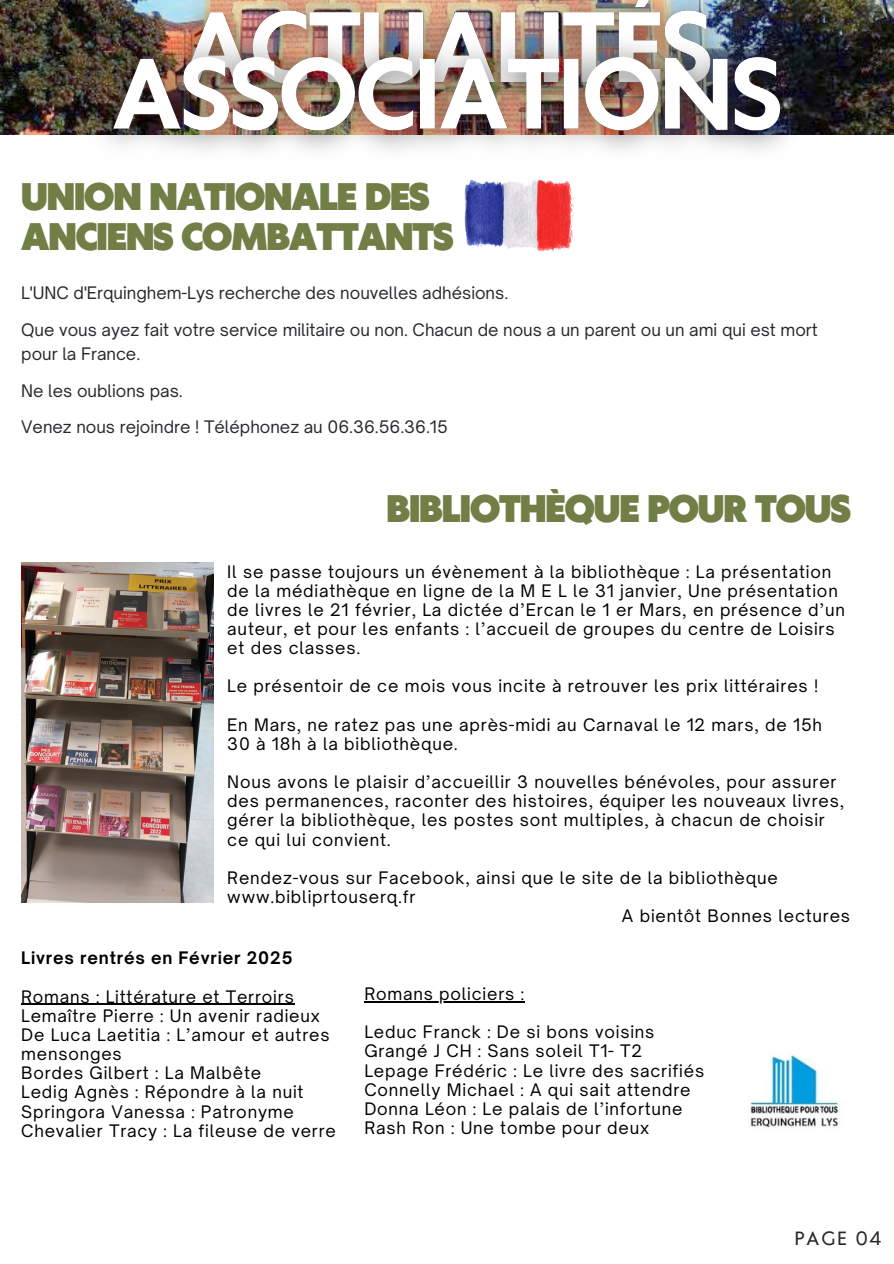
<style>
.page{position:relative;width:894px;height:1264px;background:#fff}
.page>*{position:absolute;margin:0;border:0;box-sizing:border-box;transform-origin:0 0}
.t1{font:900 36px/39.3px "Klein Text";letter-spacing:-.03em;color:#717f46}
.t2{font:18px "Klein Text";letter-spacing:.1em;color:#2b282d}
.t3{font:16.5px/19.2px "Open Sauce One";letter-spacing:.05em;color:#000}
.t4{font:16.5px/24px "Open Sauce One";color:#2b282d}
.t5{font:700 16.5px "Open Sauce One";letter-spacing:.05em;color:#000}
</style>
<div class="page">
<img style="left:0;top:0;width:893px;height:134px">
<img style="left:749px;top:1055px;width:91px;height:73px">
<img style="left:21px;top:562px;width:193px;height:340px">
<img style="left:464px;top:179px;width:110px;height:73px">
<hr style="left:21px;top:1003px;width:273px;height:1px;background:#000">
<hr style="left:364px;top:1001px;width:160px;height:1px;background:#000">
<img style="left:72px;top:0;width:748px;height:151px">
<p class="t1" style="left:21px;top:180px;width:434px">UNION NATIONALE DES<br>ANCIENS COMBATTANTS</p>
<p class="t4" style="left:21px;top:281px;width:488px">L'UNC d'Erquinghem-Lys recherche des nouvelles adhésions.</p>
<h2 class="t4" style="left:21px;top:317px;width:798px">Que vous ayez fait votre service militaire ou non. Chacun de nous a un parent ou un ami qui est mort pour la France.</h2>
<p class="t4" style="left:21px;top:378px;width:163px">Ne les oublions pas.</p>
<p class="t4" style="left:21px;top:415px;width:428px">Venez nous rejoindre ! Téléphonez au 06.36.56.36.15</p>
<p class="t1" style="left:386px;top:491px;width:466px">BIBLIOTHÈQUE POUR TOUS</p>
<p class="t3" style="left:227px;top:561px;width:619px">Il se passe toujours un évènement à la bibliothèque : La présentation de la médiathèque en ligne de la M E L le 31 janvier, Une présentation de livres le 21 février, La dictée d’Ercan le 1 er Mars, en présence d’un auteur, et pour les enfants : l’accueil de groupes du centre de Loisirs et des classes.</p>
<p class="t3" style="left:227px;top:676px;width:592px">Le présentoir de ce mois vous incite à retrouver les prix littéraires !</p>
<h2 class="t3" style="left:227px;top:714px;width:596px">En Mars, ne ratez pas une après-midi au Carnaval le 12 mars, de 15h<br>30 à 18h à la bibliothèque.</h2>
<p class="t3" style="left:227px;top:772px;width:618px">Nous avons le plaisir d’accueillir 3 nouvelles bénévoles, pour assurer des permanences, raconter des histoires, équiper les nouveaux livres, gérer la bibliothèque, les postes sont multiples, à chacun de choisir ce qui lui convient.</p>
<p class="t3" style="left:227px;top:867px;width:551px">Rendez-vous sur Facebook, ainsi que le site de la bibliothèque www.bibliprtouserq.fr</p>
<p class="t3" style="left:621px;top:906px;width:229px">A bientôt Bonnes lectures</p>
<p class="t5" style="left:21px;top:947px;width:273px">Livres rentrés en Février 2025</p>
<p class="t3" style="left:21px;top:986px;width:274px">Romans : Littérature et Terroirs</p>
<p class="t3" style="left:21px;top:1005px;width:300px">Lemaître Pierre : Un avenir radieux</p>
<h4 class="t3" style="left:21px;top:1025px;width:310px">De Luca Laetitia : L’amour et autres mensonges</h4>
<p class="t3" style="left:21px;top:1063px;width:241px">Bordes Gilbert : La Malbête</p>
<p class="t3" style="left:21px;top:1082px;width:284px">Ledig Agnès : Répondre à la nuit</p>
<p class="t3" style="left:21px;top:1101px;width:274px">Springora Vanessa : Patronyme</p>
<p class="t3" style="left:21px;top:1120px;width:316px">Chevalier Tracy : La fileuse de verre</p>
<p class="t3" style="left:364px;top:984px;width:161px">Romans policiers :</p>
<p class="t3" style="left:364px;top:1022px;width:291px">Leduc Franck : De si bons voisins</p>
<p class="t3" style="left:364px;top:1041px;width:279px">Grangé J CH : Sans soleil T1- T2</p>
<p class="t3" style="left:364px;top:1060px;width:341px">Lepage Frédéric : Le livre des sacrifiés</p>
<p class="t3" style="left:364px;top:1079px;width:328px">Connelly Michael : A qui sait attendre</p>
<p class="t3" style="left:364px;top:1098px;width:320px">Donna Léon : Le palais de l’infortune</p>
<p class="t3" style="left:364px;top:1118px;width:286px">Rash Ron : Une tombe pour deux</p>
<p class="t2" style="left:794px;top:1229px;width:89px">PAGE 04</p>
</div>
